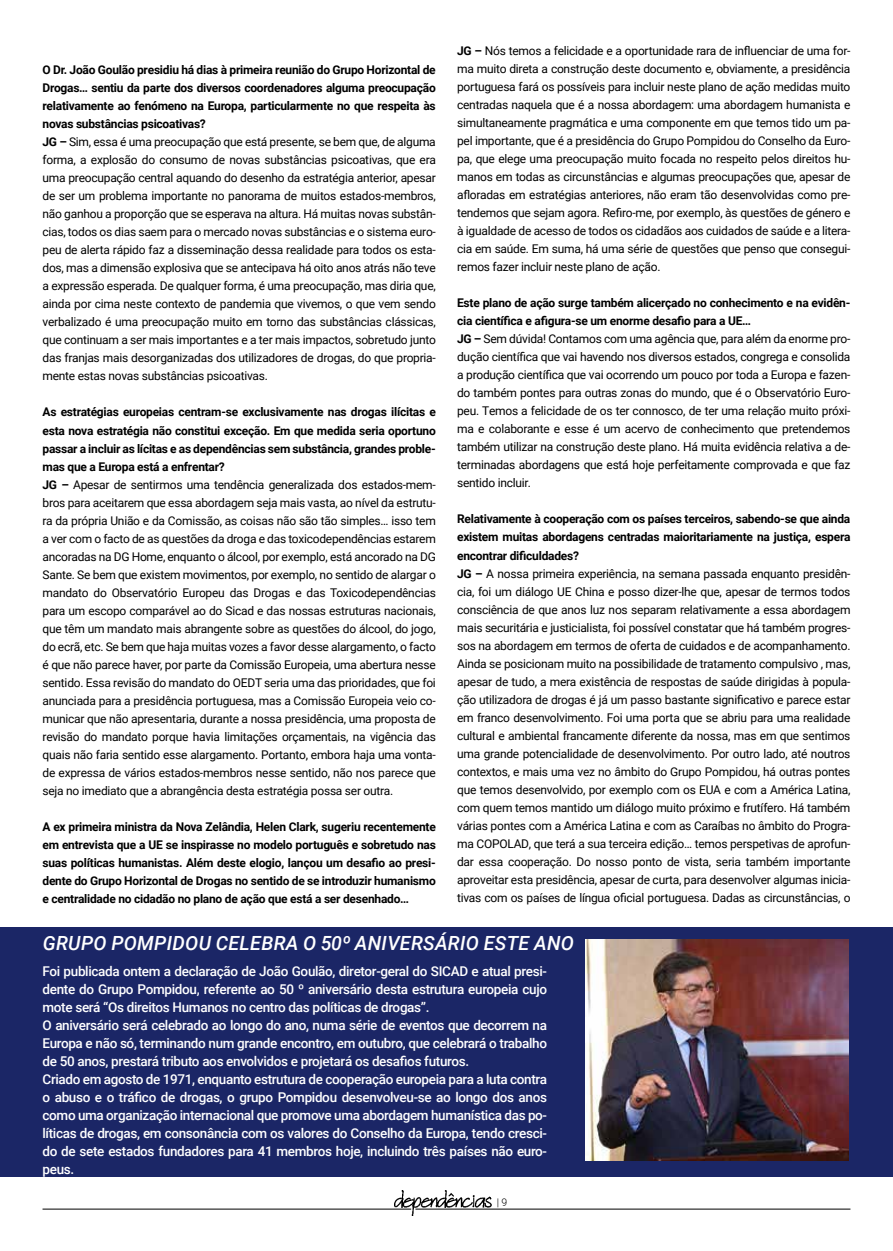
<style>
.page{position:relative;width:893px;height:1251px;background:#fff}
.page>*{position:absolute;margin:0;border:0;box-sizing:border-box;transform-origin:0 0}
.t1{font:italic 500 19.5px "Roboto";letter-spacing:.015em;color:#fff}
.t2{font:500 13.5px/18px "Roboto";letter-spacing:-.025em;color:#fff}
.t3{font:12px/18px "Roboto";letter-spacing:-.02em;color:#000}
.t4{font:700 12px/18px "Roboto";letter-spacing:-.02em;color:#000;text-align:justify}
.t5{font:300 10.5px "Roboto";color:#000}
.s1{font-weight:700}
</style>
<div class="page">
<img style="left:387px;top:1190px;width:110px;height:25px">
<hr style="left:43px;top:1208px;width:368px;height:1px;background:#000">
<hr style="left:415px;top:1208px;width:435px;height:1px;background:#000">
<div style="left:0;top:926px;width:893px;height:250px;background:#1b2666"></div>
<img style="left:586px;top:939px;width:263px;height:221px">
<p class="t3" style="left:457px;top:41px;width:395px;text-align:justify"><span class="s1">JG –</span> Nós temos a felicidade e a oportunidade rara de influenciar de uma for&shy;ma muito direta a construção deste documento e, obviamente, a presidência portuguesa fará os possíveis para incluir neste plano de ação medidas muito centradas naquela que é a nossa abordagem: uma abordagem humanista e simultaneamente pragmática e uma componente em que temos tido um pa&shy;pel importante, que é a presidência do Grupo Pompidou do Conselho da Euro&shy;pa, que elege uma preocupação muito focada no respeito pelos direitos hu&shy;manos em todas as circunstâncias e algumas preocupações que, apesar de afloradas em estratégias anteriores, não eram tão desenvolvidas como pre&shy;tendemos que sejam agora. Refiro-me, por exemplo, às questões de género e à igualdade de acesso de todos os cidadãos aos cuidados de saúde e a litera&shy;cia em saúde. Em suma, há uma série de questões que penso que consegui&shy;remos fazer incluir neste plano de ação.</p>
<p class="t3" style="left:457px;top:293px;width:395px"><span class="s1">Este plano de ação surge também alicerçado no conhecimento e na evidên&shy;cia científica e afigura-se um enorme desafio para a UE…<br>JG –</span> Sem dúvida! Contamos com uma agência que, para além da enorme pro&shy;dução científica que vai havendo nos diversos estados, congrega e consolida a produção científica que vai ocorrendo um pouco por toda a Europa e fazen&shy;do também pontes para outras zonas do mundo, que é o Observatório Euro&shy;peu. Temos a felicidade de os ter connosco, de ter uma relação muito próxi&shy;ma e colaborante e esse é um acervo de conhecimento que pretendemos também utilizar na construção deste plano. Há muita evidência relativa a de&shy;terminadas abordagens que está hoje perfeitamente comprovada e que faz sentido incluir.</p>
<p class="t3" style="left:457px;top:509px;width:395px"><span class="s1">Relativamente à cooperação com os países terceiros, sabendo-se que ainda existem muitas abordagens centradas maioritariamente na justiça, espera encontrar dificuldades?<br>JG –</span> A nossa primeira experiência, na semana passada enquanto presidên&shy;cia, foi um diálogo UE China e posso dizer-lhe que, apesar de termos todos consciência de que anos luz nos separam relativamente a essa abordagem mais securitária e justicialista, foi possível constatar que há também progres&shy;sos na abordagem em termos de oferta de cuidados e de acompanhamento.<br>Ainda se posicionam muito na possibilidade de tratamento compulsivo , mas, apesar de tudo, a mera existência de respostas de saúde dirigidas à popula&shy;ção utilizadora de drogas é já um passo bastante significativo e parece estar em franco desenvolvimento. Foi uma porta que se abriu para uma realidade cultural e ambiental francamente diferente da nossa, mas em que sentimos uma grande potencialidade de desenvolvimento. Por outro lado, até noutros contextos, e mais uma vez no âmbito do Grupo Pompidou, há outras pontes que temos desenvolvido, por exemplo com os EUA e com a América Latina, com quem temos mantido um diálogo muito próximo e frutífero. Há também várias pontes com a América Latina e com as Caraíbas no âmbito do Progra&shy;ma COPOLAD, que terá a sua terceira edição… temos perspetivas de aprofun&shy;dar essa cooperação. Do nosso ponto de vista, seria também importante aproveitar esta presidência, apesar de curta, para desenvolver algumas inicia&shy;tivas com os países de língua oficial portuguesa. Dadas as circunstâncias, o</p>
<h1 class="t1" style="left:43px;top:928px;width:533px">GRUPO POMPIDOU CELEBRA O 50º ANIVERSÁRIO ESTE ANO</h1>
<p class="t2" style="left:43px;top:961px;width:506px">Foi publicada ontem a declaração de João Goulão, diretor-geral do SICAD e atual presi&shy;dente do Grupo Pompidou, referente ao 50 º aniversário desta estrutura europeia cujo mote será “Os direitos Humanos no centro das políticas de drogas”.<br>O aniversário será celebrado ao longo do ano, numa série de eventos que decorrem na Europa e não só, terminando num grande encontro, em outubro, que celebrará o trabalho de 50 anos, prestará tributo aos envolvidos e projetará os desafios futuros.<br>Criado em agosto de 1971, enquanto estrutura de cooperação europeia para a luta contra o abuso e o tráfico de drogas, o grupo Pompidou desenvolveu-se ao longo dos anos como uma organização internacional que promove uma abordagem humanística das po&shy;líticas de drogas, em consonância com os valores do Conselho da Europa, tendo cresci&shy;do de sete estados fundadores para 41 membros hoje, incluindo três países não euro&shy;peus.</p>
<p class="t3" style="left:43px;top:60px;width:395px"><span class="s1">O Dr. João Goulão presidiu há dias à primeira reunião do Grupo Horizontal de Drogas… sentiu da parte dos diversos coordenadores alguma preocupação relativamente ao fenómeno na Europa, particularmente no que respeita às novas substâncias psicoativas?<br>JG –</span> Sim, essa é uma preocupação que está presente, se bem que, de alguma forma, a explosão do consumo de novas substâncias psicoativas, que era uma preocupação central aquando do desenho da estratégia anterior, apesar de ser um problema importante no panorama de muitos estados-membros, não ganhou a proporção que se esperava na altura. Há muitas novas substân&shy;cias, todos os dias saem para o mercado novas substâncias e o sistema euro&shy;peu de alerta rápido faz a disseminação dessa realidade para todos os esta&shy;dos, mas a dimensão explosiva que se antecipava há oito anos atrás não teve a expressão esperada. De qualquer forma, é uma preocupação, mas diria que, ainda por cima neste contexto de pandemia que vivemos, o que vem sendo verbalizado é uma preocupação muito em torno das substâncias clássicas, que continuam a ser mais importantes e a ter mais impactos, sobretudo junto das franjas mais desorganizadas dos utilizadores de drogas, do que propria&shy;mente estas novas substâncias psicoativas.</p>
<p class="t3" style="left:43px;top:402px;width:395px"><span class="s1">As estratégias europeias centram-se exclusivamente nas drogas ilícitas e esta nova estratégia não constitui exceção. Em que medida seria oportuno passar a incluir as lícitas e as dependências sem substância, grandes proble&shy;mas que a Europa está a enfrentar?<br>JG –</span> Apesar de sentirmos uma tendência generalizada dos estados-mem&shy;bros para aceitarem que essa abordagem seja mais vasta, ao nível da estrutu&shy;ra da própria União e da Comissão, as coisas não são tão simples… isso tem a ver com o facto de as questões da droga e das toxicodependências estarem ancoradas na DG Home, enquanto o álcool, por exemplo, está ancorado na DG Sante. Se bem que existem movimentos, por exemplo, no sentido de alargar o mandato do Observatório Europeu das Drogas e das Toxicodependências para um escopo comparável ao do Sicad e das nossas estruturas nacionais, que têm um mandato mais abrangente sobre as questões do álcool, do jogo, do ecrã, etc. Se bem que haja muitas vozes a favor desse alargamento, o facto é que não parece haver, por parte da Comissão Europeia, uma abertura nesse sentido. Essa revisão do mandato do OEDT seria uma das prioridades, que foi anunciada para a presidência portuguesa, mas a Comissão Europeia veio co&shy;municar que não apresentaria, durante a nossa presidência, uma proposta de revisão do mandato porque havia limitações orçamentais, na vigência das quais não faria sentido esse alargamento. Portanto, embora haja uma vonta&shy;de expressa de vários estados-membros nesse sentido, não nos parece que seja no imediato que a abrangência desta estratégia possa ser outra.</p>
<p class="t4" style="left:43px;top:816px;width:395px">A ex primeira ministra da Nova Zelândia, Helen Clark, sugeriu recentemente em entrevista que a UE se inspirasse no modelo português e sobretudo nas suas políticas humanistas. Além deste elogio, lançou um desafio ao presi&shy;dente do Grupo Horizontal de Drogas no sentido de se introduzir humanismo e centralidade no cidadão no plano de ação que está a ser desenhado…</p>
<p class="t5" style="left:497px;top:1194px;width:12px">| 9</p>
</div>
